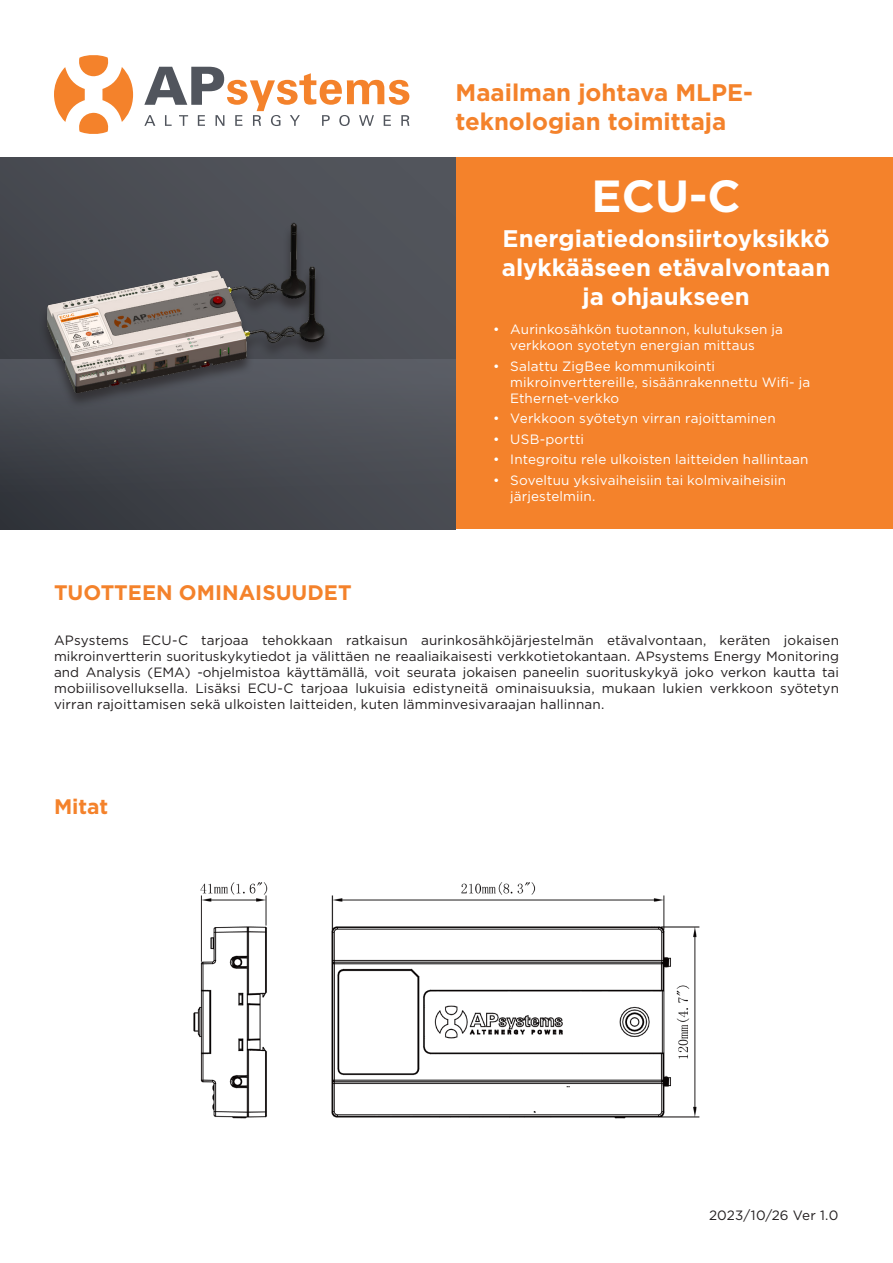
<style>
.page{position:relative;width:893px;height:1263px;background:#fff}
.page>*{position:absolute;margin:0;border:0;box-sizing:border-box;transform-origin:0 0}
.t1{font:700 45px "Gotham";color:#fff}
.t2{font:700 24px/28.8px "Gotham";color:#fff;text-align:center}
.t3{font:700 24px/28.8px "Gotham";color:#f4822b}
.t4{font:700 21px "Gotham";color:#f4822b}
.t5{font:13.5px/16.2px "Gotham";letter-spacing:.01em;color:#231f20;text-align:justify}
.t6{font:13.5px/16.2px "Gotham";letter-spacing:.01em;color:#fff}
</style>
<div class="page">
<div style="left:455px;top:156px;width:438px;height:373px;background:#f4822b"></div>
<div style="left:0;top:158px;width:455px;height:371px;background:linear-gradient(to right,#46494f,#54575e)"></div>
<div style="left:0;top:359px;width:455px;height:170px;background:linear-gradient(to bottom,#565961,#3a3d43)"></div>
<img style="left:193px;top:882px;width:507px;height:237px">
<img style="left:30px;top:205px;width:399px;height:223px">
<svg style="left:54px;top:55px;width:79px;height:79px"></svg>
<svg style="left:144px;top:67px;width:265px;height:59px"></svg>
<p class="t3" style="left:455px;top:78px;width:299px">Maailman johtava MLPE&shy;teknologian toimittaja</p>
<p class="t1" style="left:592px;top:166px;width:150px">ECU-C</p>
<p class="t2" style="left:502px;top:224px;width:330px">Energiatiedonsiirtoyksikkö alykkääseen etävalvontaan ja ohjaukseen</p>
<p class="t6" style="left:510px;top:321px;width:274px;text-indent:-17px">• Aurinkosähkön tuotannon, kulutuksen ja verkkoon syotetyn energian mittaus</p>
<p class="t6" style="left:510px;top:357px;width:301px;text-indent:-17px">• Salattu ZigBee kommunikointi mikroinverttereille, sisäänrakennettu Wifi- ja<br>Ethernet-verkko</p>
<p class="t6" style="left:493px;top:410px;width:284px">• Verkkoon syötetyn virran rajoittaminen</p>
<p class="t6" style="left:493px;top:431px;width:92px">• USB-portti</p>
<p class="t6" style="left:493px;top:451px;width:317px">• Integroitu rele ulkoisten laitteiden hallintaan</p>
<p class="t6" style="left:510px;top:472px;width:277px;text-indent:-17px">• Soveltuu yksivaiheisiin tai kolmivaiheisiin järjestelmiin.</p>
<p class="t4" style="left:54px;top:579px;width:299px">TUOTTEEN OMINAISUUDET</p>
<p class="t5" style="left:54px;top:631px;width:786px">APsystems ECU-C tarjoaa tehokkaan ratkaisun aurinkosähköjärjestelmän etävalvontaan, keräten jokaisen mikroinvertterin suorituskykytiedot ja välittäen ne reaaliaikaisesti verkkotietokantaan. APsystems Energy Monitoring and Analysis (EMA) -ohjelmistoa käyttämällä, voit seurata jokaisen paneelin suorituskykyä joko verkon kautta tai mobiilisovelluksella. Lisäksi ECU-C tarjoaa lukuisia edistyneitä ominaisuuksia, mukaan lukien verkkoon syötetyn virran rajoittamisen sekä ulkoisten laitteiden, kuten lämminvesivaraajan hallinnan.</p>
<p class="t4" style="left:54px;top:793px;width:56px">Mitat</p>
<p class="t5" style="left:709px;top:1206px;width:131px">2023/10/26 Ver 1.0</p>
</div>
